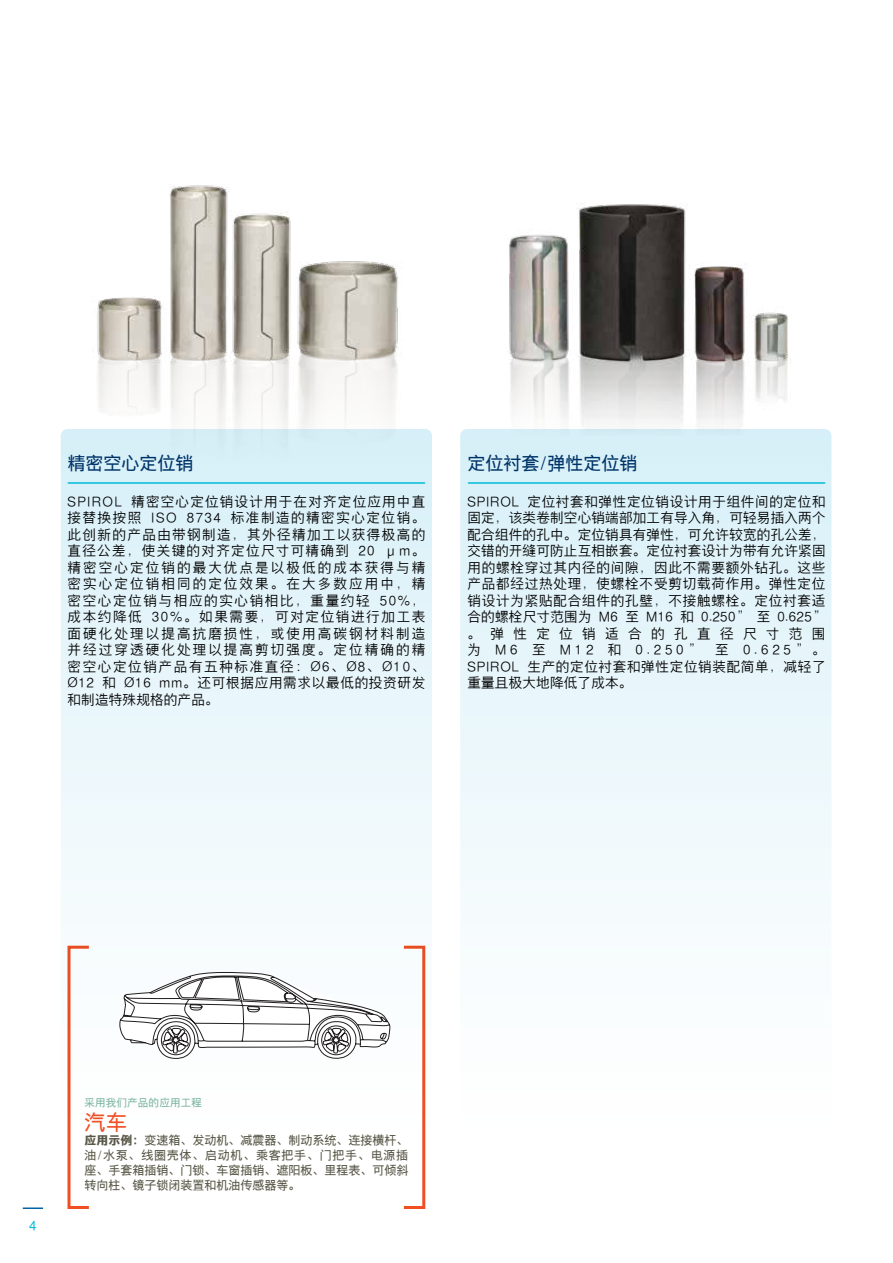
<style>
.page{position:relative;width:893px;height:1263px;background:#fff}
.page>*{position:absolute;margin:0;border:0;box-sizing:border-box;transform-origin:0 0}
.t1{font:21px "Tensentype Jia Li Zhong Hei GB18030";color:#f04e23}
.t2{font:18px "Tensentype Jia Li Zhong Hei GB18030";color:#003468}
.t3{font:13.5px/16.5px "Tensentype Jia Li Xi Hei GB18030";letter-spacing:.055em;color:#000;text-align:justify}
.t4{font:13.5px "Tensentype Jia Li Zhong Hei GB18030";color:#00bbd6}
.t5{font:12px/15px "Tensentype Jia Li Zhong Hei GB18030";color:#585747;text-align:justify}
.t6{font:10.5px "Tensentype Jia Li Zhong Hei GB18030";letter-spacing:.02em;color:#7ab5a0}
.s1{font-family:"Arial Nova";font-weight:300}
.s2{font-family:"Tensentype Jia Li Cu Hei GB18030"}
</style>
<div class="page">
<div style="left:460px;top:429px;width:371px;height:702px;background:linear-gradient(to bottom,#d8f0f8,#fff);border-radius:7px"></div>
<div style="left:61px;top:429px;width:371px;height:702px;background:linear-gradient(to bottom,#d8f1f9,#fffefd);border-radius:7px"></div>
<div style="left:402px;top:946px;width:23px;height:263px;border:3px solid #f04e23"></div>
<div style="left:68px;top:946px;width:22px;height:263px;border:3px solid #f04e23"></div>
<svg style="left:120px;top:971px;width:270px;height:88px"></svg>
<img style="left:466px;top:203px;width:364px;height:384px">
<img style="left:68px;top:185px;width:361px;height:379px">
<hr style="left:23px;top:1207px;width:20px;height:2px;background:#0063a4">
<h2 class="t2" style="left:68px;top:451px;width:127px">精密空心定位销</h2>
<p class="t3" style="left:67px;top:492px;width:359px">SPIROL 精密空心定位销设计用于在对齐定位应用中直接替换按照 ISO 8734 标准制造的精密实心定位销。此创新的产品由带钢制造，其外径精加工以获得极高的直径公差，使关键的对齐定位尺寸可精确到 20 µm。精密空心定位销的最大优点是以极低的成本获得与精密实心定位销相同的定位效果。在大多数应用中，精密空心定位销与相应的实心销相比，重量约轻 50%，成本约降低 30%。如果需要，可对定位销进行加工表面硬化处理以提高抗磨损性，或使用高碳钢材料制造并经过穿透硬化处理以提高剪切强度。定位精确的精密空心定位销产品有五种标准直径：<span class="s1">Ø</span>6、<span class="s1">Ø</span>8、<span class="s1">Ø</span>10、<span class="s1">Ø</span>12 和 <span class="s1">Ø</span>16 mm。还可根据应用需求以最低的投资研发和制造特殊规格的产品。</p>
<h2 class="t2" style="left:467px;top:451px;width:171px">定位衬套/弹性定位销</h2>
<p class="t3" style="left:467px;top:492px;width:360px">SPIROL 定位衬套和弹性定位销设计用于组件间的定位和固定，该类卷制空心销端部加工有导入角，可轻易插入两个配合组件的孔中。定位销具有弹性，可允许较宽的孔公差，交错的开缝可防止互相嵌套。定位衬套设计为带有允许紧固用的螺栓穿过其内径的间隙，因此不需要额外钻孔。这些产品都经过热处理，使螺栓不受剪切载荷作用。弹性定位销设计为紧贴配合组件的孔壁，不接触螺栓。定位衬套适合的螺栓尺寸范围为 M6 至 M16 和 0.250” 至 0.625”。弹性定位销适合的孔直径尺寸范围为 M6 至 M12 和 0.250” 至 0.625”。SPIROL 生产的定位衬套和弹性定位销装配简单，减轻了重量且极大地降低了成本。</p>
<p class="t4" style="left:29px;top:1216px;width:9px">4</p>
<p class="t6" style="left:84px;top:1096px;width:119px">采用我们产品的应用工程</p>
<h1 class="t1" style="left:84px;top:1108px;width:44px">汽车</h1>
<p class="t5" style="left:84px;top:1132px;width:325px"><span class="s2">应用示例：</span>变速箱、发动机、减震器、制动系统、连接横杆、油/水泵、线圈壳体、启动机、乘客把手、门把手、电源插座、手套箱插销、门锁、车窗插销、遮阳板、里程表、可倾斜转向柱、镜子锁闭装置和机油传感器等。</p>
</div>
